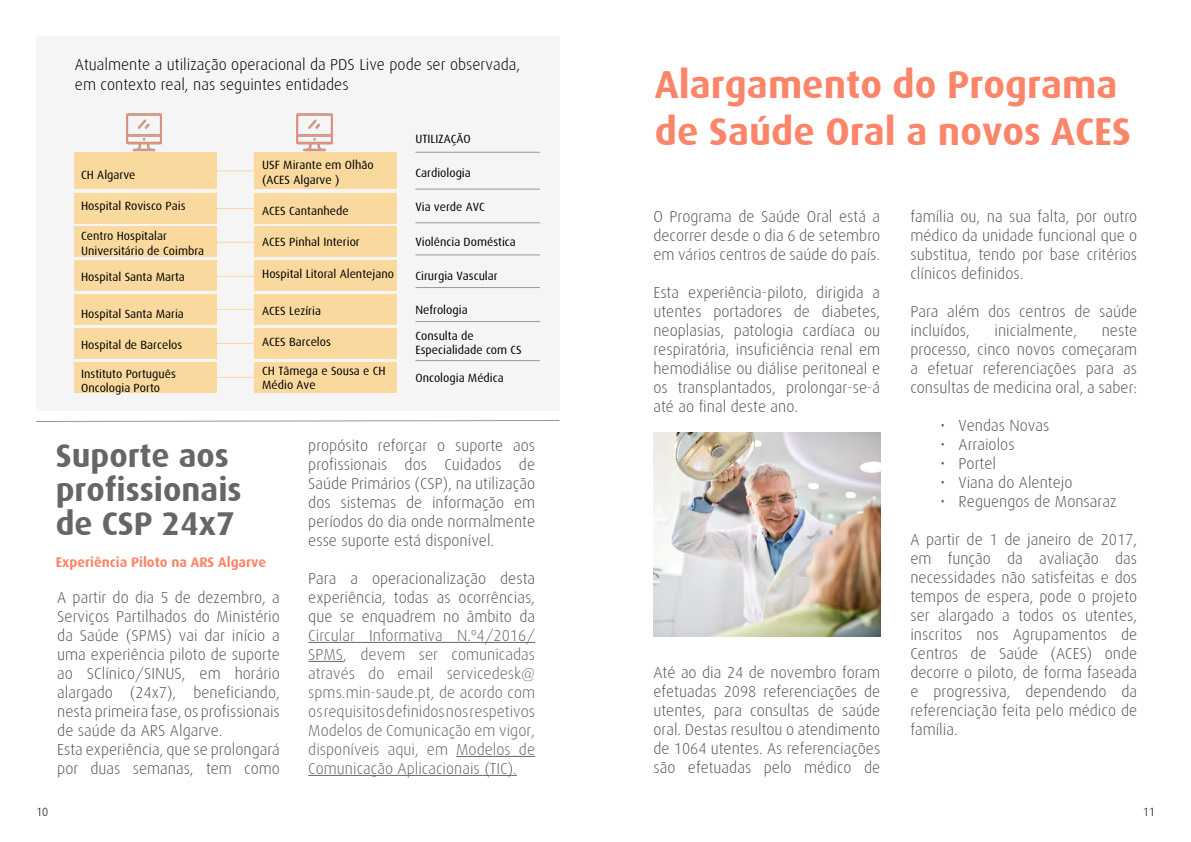
<style>
.page{position:relative;width:1191px;height:842px;background:#fff}
.page>*{position:absolute;margin:0;border:0;box-sizing:border-box;transform-origin:0 0}
.t1{font:700 39px/46.8px "Dax";color:#fa8569}
.t2{font:700 33px/34px "Dax";color:#666}
.t3{font:300 16px/19px "Dax";color:#575756;text-align:justify}
.t4{font:300 16px/19px "Dax";color:#666;text-align:justify}
.t5{font:300 16px/19.2px "Dax";color:#000}
.t6{font:700 14px "Dax";color:#fa8569}
.t7{font:12px/14.4px "Dax";color:#000}
.t8{font:300 12px "Dax";color:#000}
</style>
<div class="page">
<div style="left:36px;top:36px;width:523px;height:374px;background:#f5f5f5"></div>
<div style="left:254px;top:152px;width:143px;height:37px;background:#fad99e"></div>
<div style="left:74px;top:152px;width:143px;height:37px;background:#fad99e"></div>
<div style="left:254px;top:193px;width:143px;height:30px;background:#fad99e"></div>
<div style="left:74px;top:193px;width:143px;height:30px;background:#fad99e"></div>
<div style="left:254px;top:227px;width:143px;height:30px;background:#fad99e"></div>
<div style="left:74px;top:227px;width:143px;height:30px;background:#fad99e"></div>
<div style="left:254px;top:261px;width:143px;height:30px;background:#fad99e"></div>
<div style="left:74px;top:261px;width:143px;height:30px;background:#fad99e"></div>
<div style="left:254px;top:295px;width:143px;height:30px;background:#fad99e"></div>
<div style="left:74px;top:295px;width:143px;height:30px;background:#fad99e"></div>
<div style="left:254px;top:329px;width:143px;height:30px;background:#fad99e"></div>
<div style="left:74px;top:329px;width:143px;height:30px;background:#fad99e"></div>
<div style="left:254px;top:363px;width:143px;height:30px;background:#fad99e"></div>
<div style="left:74px;top:363px;width:143px;height:30px;background:#fad99e"></div>
<img style="left:653px;top:432px;width:227px;height:205px">
<hr style="left:308px;top:642px;width:227px;height:1px;background:#666">
<hr style="left:308px;top:661px;width:35px;height:1px;background:#666">
<hr style="left:456px;top:756px;width:79px;height:1px;background:#666">
<hr style="left:308px;top:775px;width:209px;height:1px;background:#666">
<hr style="left:415px;top:189px;width:125px;height:1px;background:#999">
<hr style="left:415px;top:152px;width:125px;height:1px;background:#999">
<hr style="left:415px;top:223px;width:125px;height:1px;background:#999">
<hr style="left:415px;top:255px;width:125px;height:1px;background:#999">
<hr style="left:415px;top:287px;width:125px;height:1px;background:#999">
<hr style="left:415px;top:360px;width:125px;height:1px;background:#999">
<hr style="left:415px;top:321px;width:125px;height:1px;background:#999">
<hr style="left:216px;top:170px;width:38px;height:1px;background:#fad99e">
<hr style="left:217px;top:208px;width:37px;height:1px;background:#fad99e">
<hr style="left:217px;top:242px;width:37px;height:1px;background:#fad99e">
<hr style="left:217px;top:276px;width:37px;height:1px;background:#fad99e">
<hr style="left:217px;top:309px;width:37px;height:1px;background:#fad99e">
<hr style="left:217px;top:343px;width:37px;height:1px;background:#fad99e">
<hr style="left:217px;top:377px;width:37px;height:1px;background:#fad99e">
<img style="left:126px;top:113px;width:36px;height:39px">
<img style="left:297px;top:113px;width:35px;height:39px">
<svg style="left:36px;top:420px;width:524px;height:2px"></svg>
<p class="t5" style="left:75px;top:55px;width:447px">Atualmente a utilização operacional da PDS Live pode ser observada, em contexto real, nas seguintes entidades</p>
<p class="t7" style="left:81px;top:168px;width:56px">CH Algarve</p>
<p class="t7" style="left:81px;top:199px;width:106px">Hospital Rovisco Pais</p>
<p class="t7" style="left:81px;top:229px;width:125px">Centro Hospitalar<br>Universitário de Coimbra</p>
<p class="t7" style="left:81px;top:269px;width:105px">Hospital Santa Marta</p>
<p class="t7" style="left:81px;top:306px;width:104px">Hospital Santa Maria</p>
<p class="t7" style="left:81px;top:338px;width:103px">Hospital de Barcelos</p>
<p class="t7" style="left:81px;top:366px;width:96px">Instituto Português<br>Oncologia Porto</p>
<p class="t7" style="left:262px;top:158px;width:113px">USF Mirante em Olhão (ACES Algarve )</p>
<p class="t7" style="left:262px;top:204px;width:88px">ACES Cantanhede</p>
<p class="t7" style="left:262px;top:235px;width:99px">ACES Pinhal Interior</p>
<p class="t7" style="left:262px;top:266px;width:133px">Hospital Litoral Alentejano</p>
<p class="t7" style="left:262px;top:304px;width:60px">ACES Lezíria</p>
<p class="t7" style="left:262px;top:335px;width:70px">ACES Barcelos</p>
<p class="t7" style="left:262px;top:364px;width:125px">CH Tâmega e Sousa e CH<br>Médio Ave</p>
<p class="t7" style="left:415px;top:132px;width:57px">UTILIZAÇÃO</p>
<p class="t7" style="left:415px;top:166px;width:57px">Cardiologia</p>
<p class="t7" style="left:415px;top:200px;width:71px">Via verde AVC</p>
<p class="t7" style="left:415px;top:234px;width:102px">Violência Doméstica</p>
<p class="t7" style="left:415px;top:269px;width:84px">Cirurgia Vascular</p>
<p class="t7" style="left:415px;top:297px;width:60px;line-height:25.7px">Nefrologia<br>Consulta de</p>
<p class="t7" style="left:415px;top:343px;width:108px">Especialidade com CS</p>
<p class="t7" style="left:415px;top:371px;width:90px">Oncologia Médica</p>
<h2 class="t2" style="left:56px;top:439px;width:187px">Suporte aos profissionais de CSP 24x7</h2>
<p class="t6" style="left:56px;top:554px;width:212px">Experiência Piloto na ARS Algarve</p>
<p class="t3" style="left:57px;top:588px;width:224px;text-align:left">A partir do dia 5 de dezembro, a<br>Serviços Partilhados do Ministério da Saúde (SPMS) vai dar início a uma experiência piloto de suporte ao SClínico/SINUS, em horário alargado (24x7), beneficiando, nesta primeira fase, os profissionais de saúde da ARS Algarve.<br>Esta experiência, que se prolongará por duas semanas, tem como</p>
<p class="t3" style="left:308px;top:436px;width:228px">propósito reforçar o suporte aos profissionais dos Cuidados de Saúde Primários (CSP), na utilização dos sistemas de informação em períodos do dia onde normalmente esse suporte está disponível.</p>
<p class="t3" style="left:308px;top:569px;width:228px">Para a operacionalização desta experiência, todas as ocorrências, que se enquadrem no âmbito da</p>
<p class="t4" style="left:308px;top:626px;width:228px">Circular Informativa N.º4/2016/ SPMS, devem ser comunicadas através do email servicedesk@ spms.min-saude.pt, de acordo com os requisitos definidos nos respetivos Modelos de Comunicação em vigor, disponíveis aqui, em Modelos de Comunicação Aplicacionais (TIC).</p>
<h1 class="t1" style="left:655px;top:62px;width:477px">Alargamento do Programa de Saúde Oral a novos ACES</h1>
<p class="t3" style="left:653px;top:207px;width:228px">O Programa de Saúde Oral está a decorrer desde o dia 6 de setembro em vários centros de saúde do país.</p>
<p class="t3" style="left:653px;top:283px;width:228px">Esta experiência-piloto, dirigida a utentes portadores de diabetes, neoplasias, patologia cardíaca ou respiratória, insuficiência renal em hemodiálise ou diálise peritoneal e os transplantados, prolongar-se-á até ao final deste ano.</p>
<p class="t3" style="left:653px;top:663px;width:228px">Até ao dia 24 de novembro foram efetuadas 2098 referenciações de utentes, para consultas de saúde oral. Destas resultou o atendimento de 1064 utentes. As referenciações são efetuadas pelo médico de</p>
<p class="t3" style="left:910px;top:207px;width:228px">família ou, na sua falta, por outro médico da unidade funcional que o substitua, tendo por base critérios clínicos definidos.</p>
<p class="t3" style="left:910px;top:302px;width:228px">Para além dos centros de saúde incluídos,</p>
<p class="t3" style="left:994px;top:321px;width:84px">inicialmente,</p>
<p class="t3" style="left:910px;top:321px;width:228px;text-indent:191px">neste processo, cinco novos começaram a efetuar referenciações para as consultas de medicina oral, a saber:</p>
<p class="t3" style="left:940px;top:416px;width:110px">• Vendas Novas</p>
<p class="t3" style="left:940px;top:435px;width:76px">• Arraiolos</p>
<p class="t3" style="left:940px;top:454px;width:57px">• Portel</p>
<p class="t3" style="left:940px;top:473px;width:133px">• Viana do Alentejo</p>
<p class="t3" style="left:940px;top:492px;width:177px">• Reguengos de Monsaraz</p>
<p class="t3" style="left:910px;top:530px;width:228px">A partir de 1 de janeiro de 2017, em função da avaliação das necessidades não satisfeitas e dos tempos de espera, pode o projeto ser alargado a todos os utentes, inscritos nos Agrupamentos de Centros de Saúde (ACES) onde decorre o piloto, de forma faseada e progressiva, dependendo da referenciação feita pelo médico de família.</p>
<p class="t8" style="left:36px;top:806px;width:14px">10</p>
<p class="t8" style="left:1142px;top:806px;width:14px">11</p>
</div>
